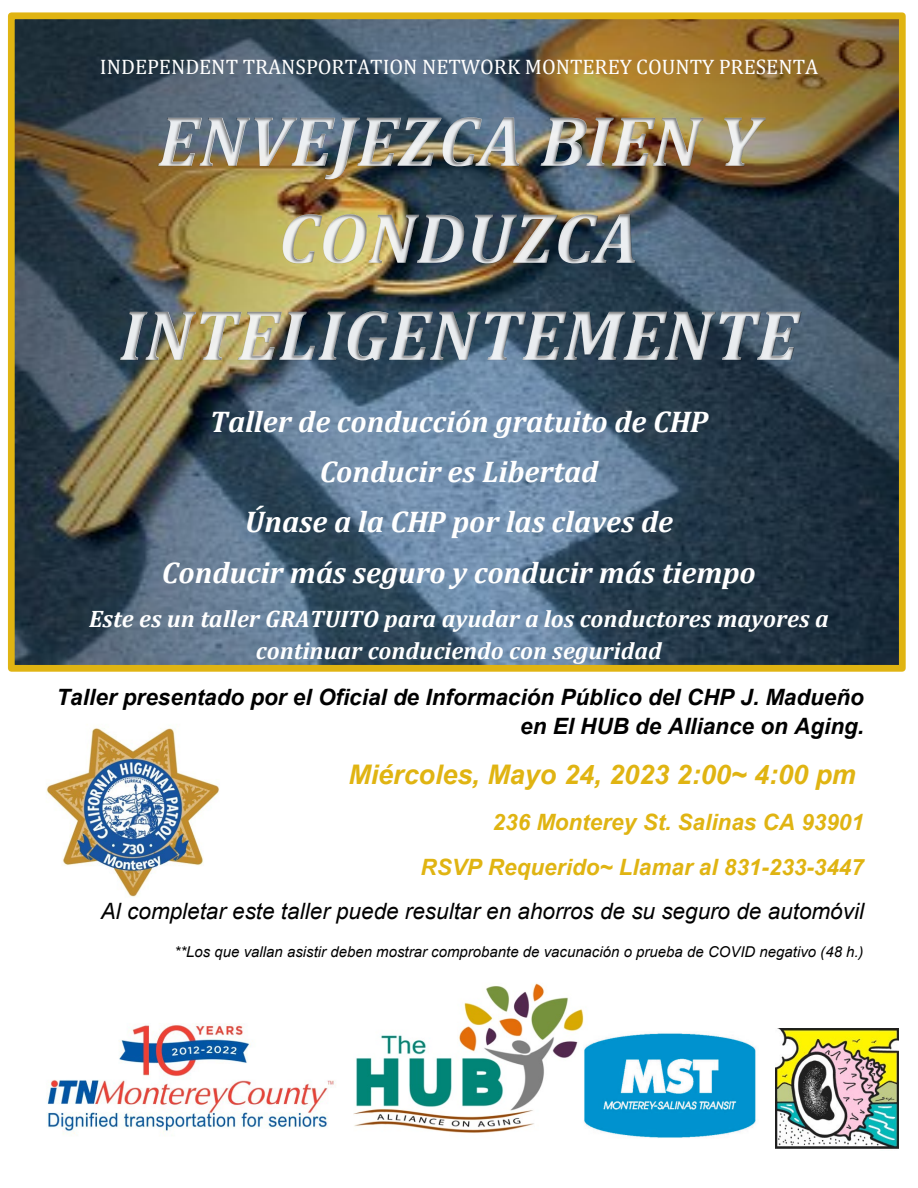
<style>
.page{position:relative;width:918px;height:1188px;background:#fff}
.page>*{position:absolute;margin:0;border:0;box-sizing:border-box;transform-origin:0 0}
.t1{font:italic 700 30px "Cambria";color:#fff}
.t2{font:italic 700 27px "Arial";letter-spacing:-.005em;color:#e0b412}
.t3{font:italic 700 24px/32.4px "Cambria";color:#fff;text-align:center}
.t4{font:italic 700 22.5px/29.7px "Arial";color:#000;text-align:right}
.t5{font:italic 22.5px "Arial";color:#000}
.t6{font:italic 700 22.5px "Arial";color:#e0b412}
.t7{font:21px "Cambria";color:#fff}
.t8{font:italic 15px "Arial";color:#000}
.s1{font-style:inherit}
</style>
<div class="page">
<img style="left:16px;top:20px;width:882px;height:644px">
<div style="left:8px;top:12px;width:898px;height:660px;border:7px solid #e0b412"></div>
<img style="left:46px;top:728px;width:174px;height:169px">
<img style="left:353px;top:983px;width:231px;height:150px">
<svg style="left:157px;top:41px;width:548px;height:35px;background:#606056"></svg>
<img style="left:116px;top:76px;width:703px;height:148px">
<img style="left:236px;top:173px;width:463px;height:97px">
<img style="left:78px;top:270px;width:804px;height:148px">
<img style="left:47px;top:1024px;width:289px;height:110px">
<img style="left:775px;top:1028px;width:124px;height:121px">
<img style="left:579px;top:1032px;width:177px;height:106px">
<p class="t7" style="left:100px;top:54px;width:720px">INDEPENDENT TRANSPORTATION NETWORK MONTEREY COUNTY PRESENTA</p>
<p class="t1" style="left:210px;top:401px;width:500px">Taller de conducción gratuito de CHP</p>
<p class="t1" style="left:320px;top:451px;width:280px">Conducir es Libertad</p>
<p class="t1" style="left:245px;top:501px;width:430px">Únase a la CHP por las claves de</p>
<p class="t1" style="left:162px;top:551px;width:595px">Conducir más seguro y conducir más tiempo</p>
<p class="t3" style="left:89px;top:602px;width:741px">Este es un taller GRATUITO para ayudar a los conductores mayores a continuar conduciendo con seguridad</p>
<p class="t4" style="left:57px;top:683px;width:809px">Taller presentado por el Oficial de Información Público del CHP J. Madueño en El HUB de Alliance on Aging.</p>
<p class="t2" style="left:348px;top:756px;width:509px">Miércoles, <span class="s1">Mayo</span> 2<span class="s1">4</span>, 2023 2:00~ 4:00 pm</p>
<p class="t6" style="left:492px;top:807px;width:373px">236 Monterey St. Salinas CA 93901</p>
<p class="t6" style="left:421px;top:852px;width:445px">RSVP Requerido~ Llamar al 831-233-3447</p>
<p class="t5" style="left:101px;top:897px;width:765px">Al completar este taller puede resultar en ahorros de su seguro de automóvil</p>
<p class="t8" style="left:175px;top:942px;width:691px">**Los que vallan asistir deben mostrar comprobante de vacunación o prueba de COVID negativo (48 h.)</p>
</div>
